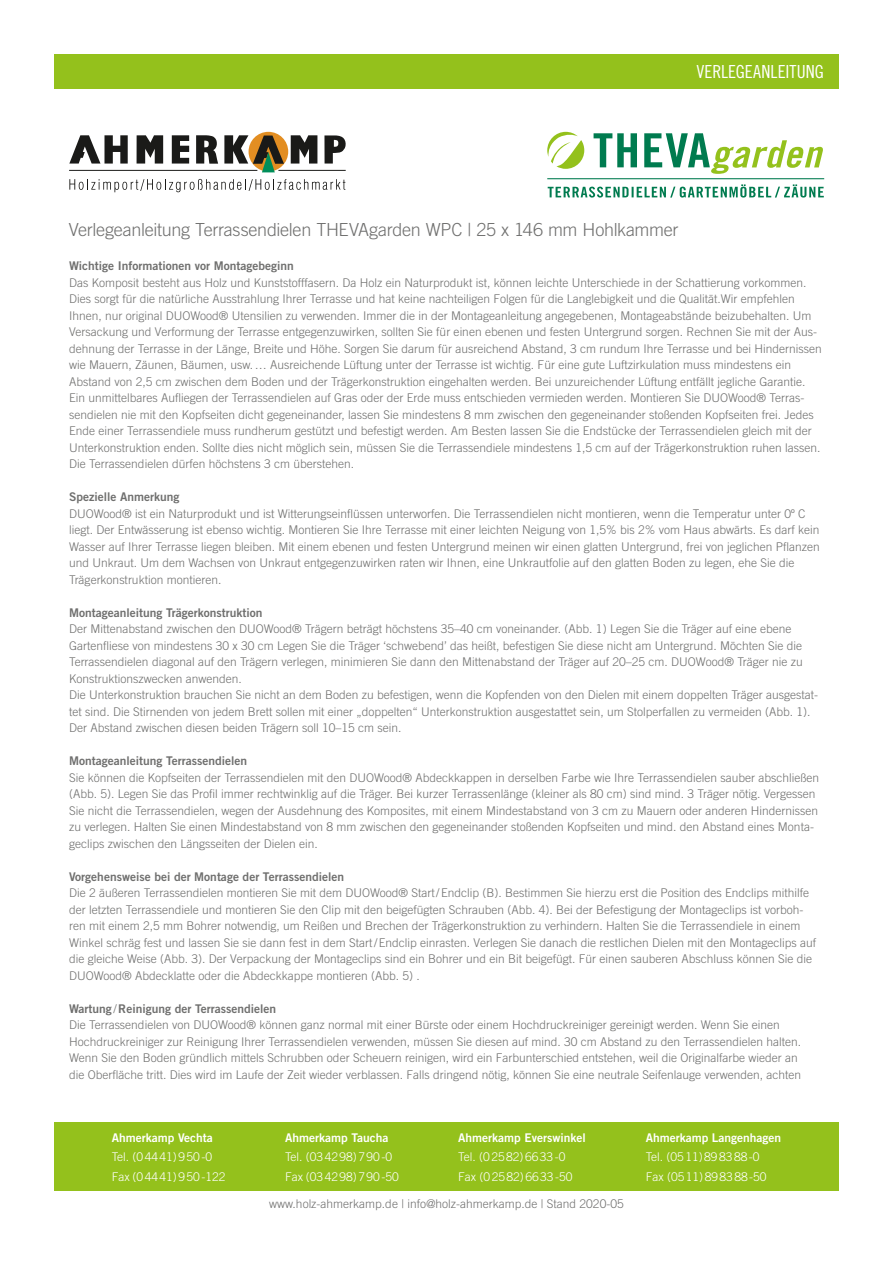
<style>
.page{position:relative;width:893px;height:1263px;background:#fff}
.page>*{position:absolute;margin:0;border:0;box-sizing:border-box;transform-origin:0 0}
.t1{font:300 18px "Trade Gothic LT Std";letter-spacing:-.015em;color:#6f6f6e}
.t2{font:18px "Trade Gothic LT Std Cn 18";letter-spacing:.005em;color:#fff}
.t3{font:300 12px/16.5px "Trade Gothic LT Std";color:#6f6f6e}
.t4{font:12px "Trade Gothic LT Std Bd 2";color:#6f6f6e}
.t5{font:300 12px/19.5px "Trade Gothic LT Std";color:#fff}
.t6{font:12px "Trade Gothic LT Std Bd 2";color:#fff}
.s1{font-family:"Trade Gothic LT Std";font-weight:300}
</style>
<div class="page">
<div style="left:54px;top:54px;width:785px;height:34px;background:#94c11c"></div>
<svg style="left:547px;top:132px;width:37px;height:37px"></svg>
<svg style="left:594px;top:133px;width:229px;height:41px"></svg>
<hr style="left:547px;top:178px;width:277px;height:1px;background:#007b4f">
<svg style="left:548px;top:184px;width:276px;height:14px"></svg>
<svg style="left:172px;top:135px;width:17px;height:29px"></svg>
<svg style="left:137px;top:135px;width:26px;height:29px"></svg>
<svg style="left:69px;top:135px;width:59px;height:29px"></svg>
<svg style="left:291px;top:135px;width:26px;height:29px"></svg>
<div style="left:249px;top:132px;width:39px;height:39px;background:#e38e22;border-radius:50%"></div>
<svg style="left:224px;top:135px;width:60px;height:37px"></svg>
<svg style="left:196px;top:135px;width:22px;height:29px"></svg>
<svg style="left:324px;top:135px;width:22px;height:29px"></svg>
<svg style="left:69px;top:179px;width:276px;height:13px"></svg>
<hr style="left:278px;top:170px;width:68px;height:1px;background:#1a1a18">
<hr style="left:69px;top:170px;width:188px;height:1px;background:#1a1a18">
<div style="left:54px;top:1123px;width:785px;height:68px;background:#94c11c"></div>
<h1 class="t2" style="left:696px;top:60px;width:129px">VERLEGEANLEITUNG</h1>
<h1 class="t1" style="left:69px;top:219px;width:611px">Verlegeanleitung Terrassendielen THEVAgarden WPC | 25 x 146 mm Hohlkammer</h1>
<p class="t4" style="left:69px;top:258px;width:226px">Wichtige Informationen vor Montagebeginn</p>
<p class="t3" style="left:69px;top:274px;width:754px">Das Komposit besteht aus Holz und Kunststofffasern. Da Holz ein Naturprodukt ist, können leichte Unterschiede in der Schattierung vorkommen.<br>Dies sorgt für die natürliche Ausstrahlung Ihrer Terrasse und hat keine nachteiligen Folgen für die Langlebigkeit und die Qualität.Wir empfehlen Ihnen, nur original DUOWood® Utensilien zu verwenden. Immer die in der Montageanleitung angegebenen, Montageabstände beizubehalten. Um Versackung und Verformung der Terrasse entgegenzuwirken, sollten Sie für einen ebenen und festen Untergrund sorgen. Rechnen Sie mit der Aus&shy;dehnung der Terrasse in der Länge, Breite und Höhe. Sorgen Sie darum für ausreichend Abstand, 3 cm rundum Ihre Terrasse und bei Hindernissen wie Mauern, Zäunen, Bäumen, usw.… Ausreichende Lüftung unter der Terrasse ist wichtig. Für eine gute Luftzirkulation muss mindestens ein Abstand von 2,5 cm zwischen dem Boden und der Trägerkonstruktion eingehalten werden. Bei unzureichender Lüftung entfällt jegliche Garantie.<br>Ein unmittelbares Aufliegen der Terrassendielen auf Gras oder der Erde muss entschieden vermieden werden. Montieren Sie DUOWood® Terras&shy;sendielen nie mit den Kopfseiten dicht gegeneinander, lassen Sie mindestens 8 mm zwischen den gegeneinander stoßenden Kopfseiten frei. Jedes Ende einer Terrassendiele muss rundherum gestützt und befestigt werden. Am Besten lassen Sie die Endstücke der Terrassendielen gleich mit der Unterkonstruktion enden. Sollte dies nicht möglich sein, müssen Sie die Terrassendiele mindestens 1,5 cm auf der Trägerkonstruktion ruhen lassen.<br>Die Terrassendielen dürfen höchstens 3 cm überstehen.</p>
<p class="t4" style="left:69px;top:489px;width:112px">Spezielle Anmerkung</p>
<p class="t3" style="left:69px;top:505px;width:752px">DUOWood® ist ein Naturprodukt und ist Witterungseinflüssen unterworfen. Die Terrassendielen nicht montieren, wenn die Temperatur unter 0º C liegt. Der Entwässerung ist ebenso wichtig. Montieren Sie Ihre Terrasse mit einer leichten Neigung von 1,5% bis 2% vom Haus abwärts. Es darf kein Wasser auf Ihrer Terrasse liegen bleiben. Mit einem ebenen und festen Untergrund meinen wir einen glatten Untergrund, frei von jeglichen Pflanzen und Unkraut. Um dem Wachsen von Unkraut entgegenzuwirken raten wir Ihnen, eine Unkrautfolie auf den glatten Boden zu legen, ehe Sie die Trägerkonstruktion montieren.</p>
<p class="t4" style="left:69px;top:605px;width:195px">Montageanleitung Trägerkonstruktion</p>
<p class="t3" style="left:69px;top:620px;width:751px">Der Mittenabstand zwischen den DUOWood® Trägern beträgt höchstens 35–40 cm voneinander. (Abb. 1) Legen Sie die Träger auf eine ebene Gartenfliese von mindestens 30 x 30 cm Legen Sie die Träger ‘schwebend’ das heißt, befestigen Sie diese nicht am Untergrund. Möchten Sie die Terrassendielen diagonal auf den Trägern verlegen, minimieren Sie dann den Mittenabstand der Träger auf 20–25 cm. DUOWood® Träger nie zu Konstruktionszwecken anwenden.<br>Die Unterkonstruktion brauchen Sie nicht an dem Boden zu befestigen, wenn die Kopfenden von den Dielen mit einem doppelten Träger ausgestat&shy;tet sind. Die Stirnenden von jedem Brett sollen mit einer „doppelten“ Unterkonstruktion ausgestattet sein, um Stolperfallen zu vermeiden (Abb. 1).<br>Der Abstand zwischen diesen beiden Trägern soll 10–15 cm sein.</p>
<p class="t4" style="left:69px;top:753px;width:180px">Montageanleitung Terrassendielen</p>
<p class="t3" style="left:69px;top:769px;width:751px">Sie können die Kopfseiten der Terrassendielen mit den DUOWood® Abdeckkappen in derselben Farbe wie Ihre Terrassendielen sauber abschließen (Abb. 5). Legen Sie das Profil immer rechtwinklig auf die Träger. Bei kurzer Terrassenlänge (kleiner als 80 cm) sind mind. 3 Träger nötig. Vergessen Sie nicht die Terrassendielen, wegen der Ausdehnung des Komposites, mit einem Mindestabstand von 3 cm zu Mauern oder anderen Hindernissen zu verlegen. Halten Sie einen Mindestabstand von 8 mm zwischen den gegeneinander stoßenden Kopfseiten und mind. den Abstand eines Monta&shy;geclips zwischen den Längsseiten der Dielen ein.</p>
<p class="t4" style="left:69px;top:869px;width:276px">Vorgehensweise bei der Montage der Terrassendielen</p>
<p class="t3" style="left:69px;top:884px;width:748px">Die 2 äußeren Terrassendielen montieren Sie mit dem DUOWood® Start/Endclip (B). Bestimmen Sie hierzu erst die Position des Endclips mithilfe der letzten Terrassendiele und montieren Sie den Clip mit den beigefügten Schrauben (Abb. 4). Bei der Befestigung der Montageclips ist vorboh&shy;ren mit einem 2,5 mm Bohrer notwendig, um Reißen und Brechen der Trägerkonstruktion zu verhindern. Halten Sie die Terrassendiele in einem Winkel schräg fest und lassen Sie sie dann fest in dem Start/Endclip einrasten. Verlegen Sie danach die restlichen Dielen mit den Montageclips auf die gleiche Weise (Abb. 3). Der Verpackung der Montageclips sind ein Bohrer und ein Bit beigefügt. Für einen sauberen Abschluss können Sie die DUOWood® Abdecklatte oder die Abdeckkappe montieren (Abb. 5) .</p>
<p class="t4" style="left:69px;top:1001px;width:209px">Wartung<span class="s1">/</span>Reinigung der Terrassendielen</p>
<p class="t3" style="left:69px;top:1016px;width:734px">Die Terrassendielen von DUOWood® können ganz normal mit einer Bürste oder einem Hochdruckreiniger gereinigt werden. Wenn Sie einen Hochdruckreiniger zur Reinigung Ihrer Terrassendielen verwenden, müssen Sie diesen auf mind. 30 cm Abstand zu den Terrassendielen halten.<br>Wenn Sie den Boden gründlich mittels Schrubben oder Scheuern reinigen, wird ein Farbunterschied entstehen, weil die Originalfarbe wieder an die Oberfläche tritt. Dies wird im Laufe der Zeit wieder verblassen. Falls dringend nötig, können Sie eine neutrale Seifenlauge verwenden, achten</p>
<p class="t6" style="left:112px;top:1130px;width:103px">Ahmerkamp Vechta</p>
<p class="t5" style="left:112px;top:1147px;width:115px">Tel. (04441)950-0<br>Fax (04441)950-122</p>
<p class="t6" style="left:285px;top:1130px;width:105px">Ahmerkamp Taucha</p>
<p class="t5" style="left:285px;top:1147px;width:115px">Tel. (034298)790-0<br>Fax (034298)790-50</p>
<p class="t6" style="left:458px;top:1130px;width:129px">Ahmerkamp Everswinkel</p>
<p class="t5" style="left:458px;top:1147px;width:116px">Tel. (02582)6633-0<br>Fax (02582)6633-50</p>
<p class="t3" style="left:269px;top:1195px;width:356px">www.holz-ahmerkamp.de | info@holz-ahmerkamp.de | Stand 2020-05</p>
<p class="t6" style="left:646px;top:1130px;width:137px">Ahmerkamp Langenhagen</p>
<p class="t5" style="left:646px;top:1147px;width:122px">Tel. (0511)898388-0<br>Fax (0511)898388-50</p>
</div>
